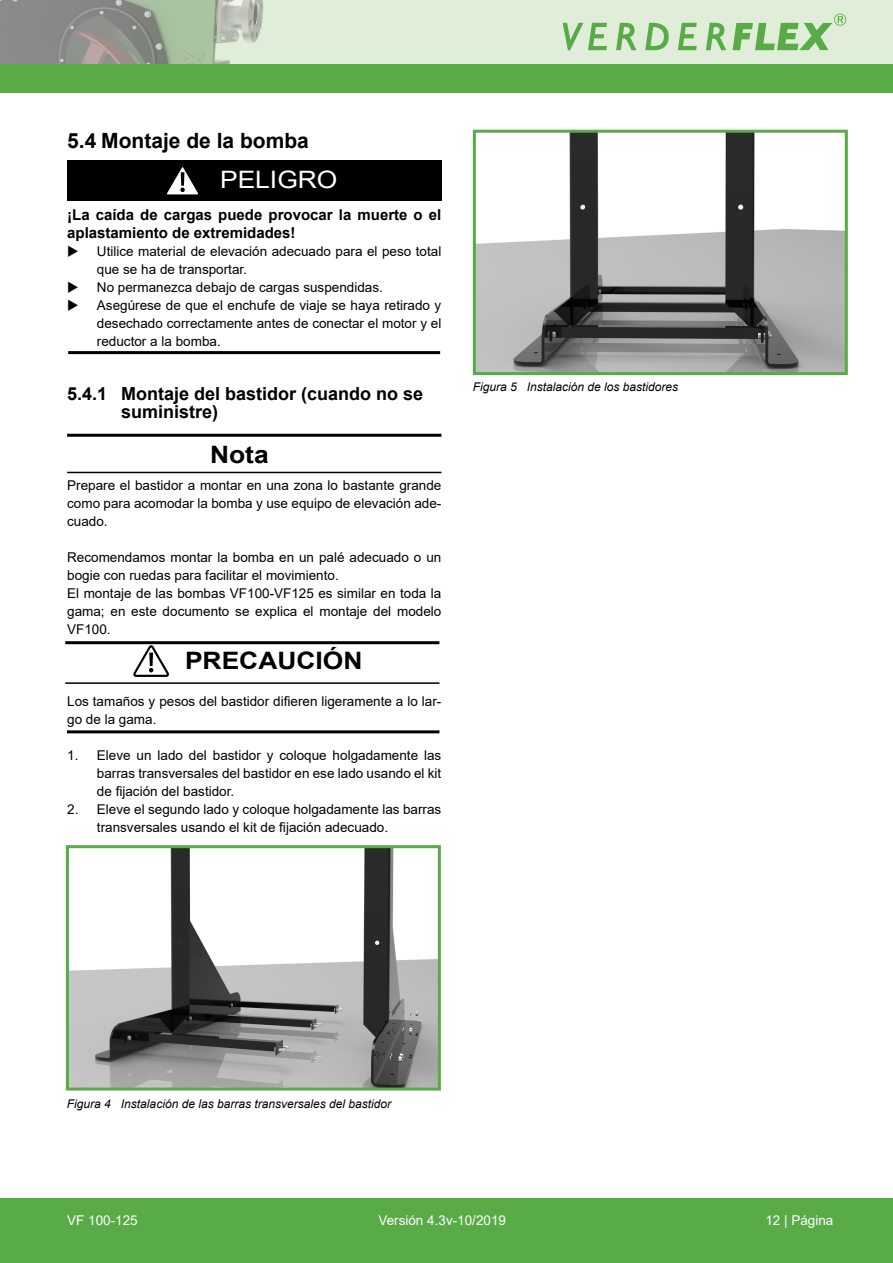
<style>
.page{position:relative;width:893px;height:1263px;background:#fff}
.page>*{position:absolute;margin:0;border:0;box-sizing:border-box;transform-origin:0 0}
.t1{font:700 24px "Arial";color:#000;scale:1.1 1}
.t2{font:24px "Arial";color:#fff;scale:1.1 1}
.t3{font:700 21px "Arial";color:#000}
.t4{font:700 18px/18px "Arial";color:#000}
.t5{font:700 15px/18px "Arial";color:#000}
.t6{font:13.5px/18px "Arial";color:#000}
.t7{font:13.5px "Arial";color:#fff}
.t8{font:italic 12px "Arial";color:#000}
</style>
<div class="page">
<div style="left:0;top:1198px;width:893px;height:65px;background:#58ab47"></div>
<div style="left:36px;top:0;width:857px;height:72px;background:#e0edd9"></div>
<div style="left:0;top:64px;width:893px;height:29px;background:#58ab47"></div>
<svg style="left:0;top:0;width:697px;height:64px"></svg>
<svg style="left:706px;top:23px;width:20px;height:27px"></svg>
<svg style="left:733px;top:14px;width:113px;height:36px"></svg>
<hr style="left:68px;top:351px;width:372px;height:3px;background:#000">
<hr style="left:67px;top:730px;width:372px;height:3px;background:#000">
<img style="left:70px;top:849px;width:367px;height:237px">
<div style="left:66px;top:845px;width:375px;height:245px;border:3px solid #58ab47"></div>
<img style="left:477px;top:134px;width:367px;height:237px">
<div style="left:473px;top:130px;width:375px;height:245px;border:3px solid #58ab47"></div>
<div style="left:67px;top:161px;width:374px;height:40px;background:#000"></div>
<svg style="left:167px;top:167px;width:32px;height:28px"></svg>
<hr style="left:67px;top:434px;width:374px;height:3px;background:#000">
<hr style="left:67px;top:472px;width:374px;height:1px;background:#000">
<hr style="left:65px;top:641px;width:374px;height:3px;background:#000">
<hr style="left:65px;top:682px;width:374px;height:2px;background:#000">
<svg style="left:134px;top:644px;width:37px;height:33px"></svg>
<p class="t3" style="left:67px;top:126px;width:243px">5.4 Montaje de la bomba</p>
<p class="t2" style="left:220px;top:163px;width:108px">PELIGRO</p>
<p class="t5" style="left:67px;top:206px;width:376px">¡La caída de cargas puede provocar la muerte o el aplastamiento de extremidades!</p>
<p class="t6" style="left:97px;top:242px;width:346px;text-indent:-30px">◆ Utilice material de elevación adecuado para el peso total que se ha de transportar.</p>
<p class="t6" style="left:67px;top:278px;width:317px">◆ No permanezca debajo de cargas suspendidas.</p>
<p class="t6" style="left:97px;top:296px;width:346px;text-align:justify;text-indent:-30px">◆ Asegúrese de que el enchufe de viaje se haya retirado y desechado correctamente antes de conectar el motor y el reductor a la bomba.</p>
<p class="t4" style="left:121px;top:385px;width:304px;text-indent:-54px">5.4.1 Montaje del bastidor (cuando no se suministre)</p>
<p class="t1" style="left:210px;top:437px;width:55px">Nota</p>
<p class="t6" style="left:67px;top:476px;width:376px;text-align:justify">Prepare el bastidor a montar en una zona lo bastante grande como para acomodar la bomba y use equipo de elevación ade&shy;cuado.</p>
<p class="t6" style="left:67px;top:548px;width:376px">Recomendamos montar la bomba en un palé adecuado o un bogie con ruedas para facilitar el movimiento.</p>
<p class="t6" style="left:67px;top:584px;width:376px;text-align:justify">El montaje de las bombas VF100-VF125 es similar en toda la gama; en este documento se explica el montaje del modelo VF100.</p>
<p class="t1" style="left:185px;top:644px;width:163px">PRECAUCIÓN</p>
<p class="t6" style="left:67px;top:692px;width:376px">Los tamaños y pesos del bastidor difieren ligeramente a lo lar&shy;go de la gama.</p>
<p class="t6" style="left:97px;top:746px;width:346px;text-align:justify;text-indent:-30px">1. Eleve un lado del bastidor y coloque holgadamente las barras transversales del bastidor en ese lado usando el kit de fijación del bastidor.</p>
<p class="t6" style="left:97px;top:800px;width:346px;text-indent:-30px">2. Eleve el segundo lado y coloque holgadamente las barras transversales usando el kit de fijación adecuado.</p>
<p class="t8" style="left:473px;top:379px;width:207px">Figura 5 Instalación de los bastidores</p>
<p class="t8" style="left:67px;top:1096px;width:326px">Figura 4 Instalación de las barras transversales del bastidor</p>
<p class="t7" style="left:67px;top:1211px;width:72px">VF 100-125</p>
<p class="t7" style="left:378px;top:1211px;width:129px">Versión 4.3v-10/2019</p>
<p class="t7" style="left:765px;top:1211px;width:70px">12 | Página</p>
</div>
